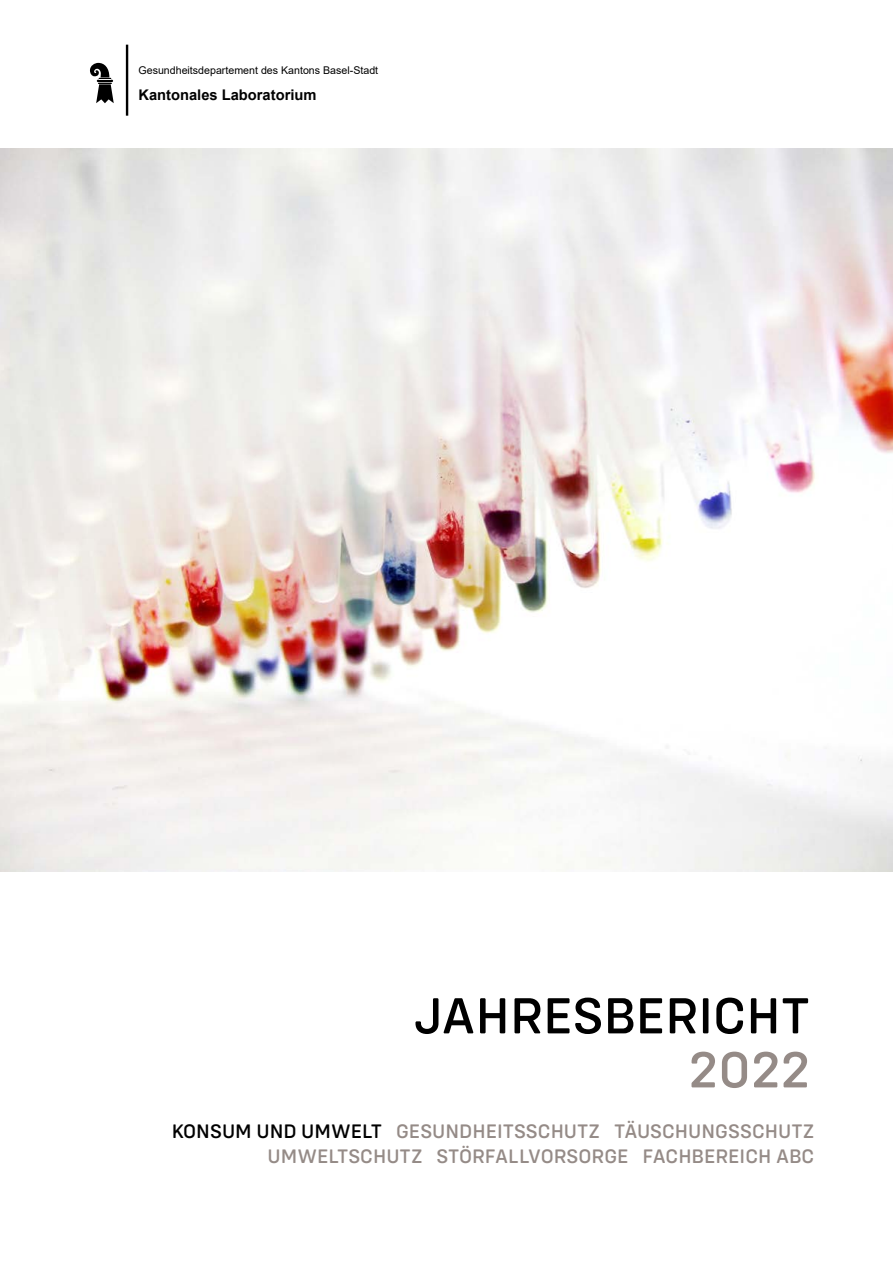
<style>
.page{position:relative;width:893px;height:1263px;background:#fff}
.page>*{position:absolute;margin:0;border:0;box-sizing:border-box;transform-origin:0 0}
.t1{font:500 52.5px "Config Rounded";color:#000}
.t2{font:500 52.5px "Config Rounded";color:#958b87}
.t3{font:500 20.25px/24.8px "Config Rounded";color:#958b87;text-align:right}
.t4{font:700 14.7px "Arial";color:#000}
.t5{font:10.65px "Arial";color:#000}
.s1{color:#000}
</style>
<div class="page">
<hr style="left:126px;top:45px;width:2px;height:71px;background:#000">
<img style="left:0;top:149px;width:893px;height:723px">
<svg style="left:90px;top:63px;width:24px;height:40px"></svg>
<p class="t5" style="left:138px;top:63px;width:241px">Gesundheitsdepartement des Kantons Basel-Stadt</p>
<p class="t4" style="left:138px;top:85px;width:180px">Kantonales Laboratorium</p>
<h1 class="t1" style="left:413px;top:985px;width:399px">JAHRESBERICHT</h1>
<h1 class="t2" style="left:688px;top:1039px;width:123px">2022</h1>
<p class="t3" style="left:172px;top:1119px;width:644px"><span class="s1">KONSUM UND UMWELT</span> GESUNDHEITSSCHUTZ TÄUSCHUNGSSCHUTZ<br>UMWELTSCHUTZ STÖRFALLVORSORGE FACHBEREICH ABC</p>
</div>
